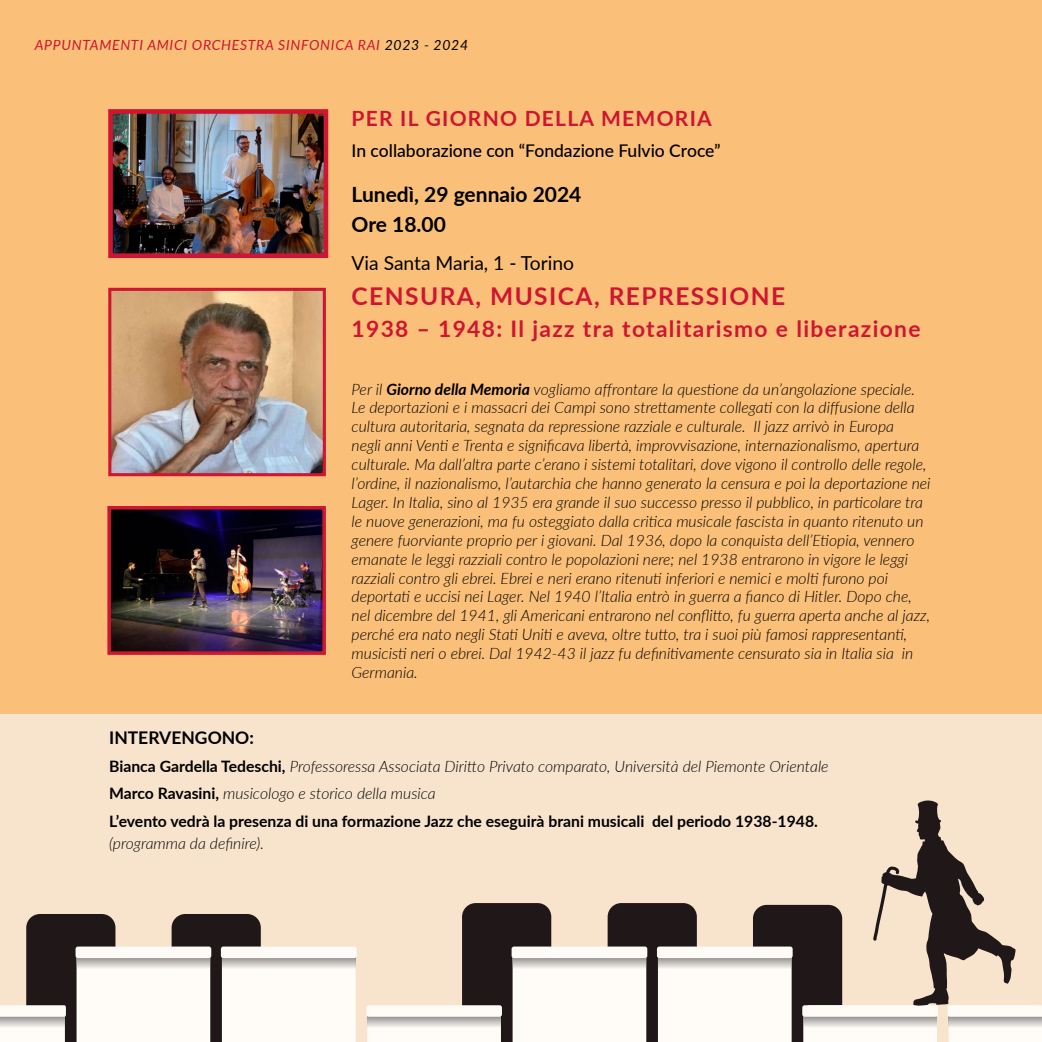
<style>
.page{position:relative;width:1042px;height:1042px;background:#fff}
.page>*{position:absolute;margin:0;border:0;box-sizing:border-box;transform-origin:0 0}
.t1{font:700 24.5px "Lato";letter-spacing:.06em;color:#ce1531}
.t2{font:700 22.75px "Lato";letter-spacing:.06em;color:#ce1531}
.t3{font:700 21px/30.1px "Lato";color:#000}
.t4{font:700 21px "Lato";letter-spacing:.06em;color:#ce1531}
.t5{font:19.25px "Lato";color:#000}
.t6{font:500 17.5px "Lato";color:#000}
.t7{font:700 17.5px "Lato";color:#000}
.t8{font:italic 300 15.75px/18.9px "Lato";color:#000}
.t9{font:700 15.75px/27.5px "Lato";color:#000}
.t10{font:italic 14px "Lato";letter-spacing:.05em;color:#ce1531}
.s1{color:#000}
.s2{font-weight:700}
.s3{font-weight:300;font-style:italic}
</style>
<div class="page">
<div style="left:0;top:0;width:1042px;height:714px;background:#fabf78"></div>
<div style="left:0;top:714px;width:1042px;height:328px;background:#f8e3cd"></div>
<svg style="left:0;top:914px;width:356px;height:128px"></svg>
<svg style="left:222px;top:958px;width:134px;height:10px"></svg>
<div style="left:221px;top:946px;width:136px;height:12px;background:#fffcf7;border-radius:2px"></div>
<img style="left:114px;top:115px;width:208px;height:137px">
<div style="left:108px;top:109px;width:220px;height:149px;border:5px solid #ce1531"></div>
<img style="left:112px;top:292px;width:210px;height:180px">
<div style="left:108px;top:288px;width:218px;height:188px;border:3px solid #ce1531"></div>
<img style="left:112px;top:511px;width:209px;height:139px">
<div style="left:107px;top:506px;width:219px;height:149px;border:4px solid #ce1531"></div>
<svg style="left:367px;top:800px;width:675px;height:242px"></svg>
<p class="t10" style="left:35px;top:35px;width:435px">APPUNTAMENTI AMICI ORCHESTRA SINFONICA RAI <span class="s1">2023 - 2024</span></p>
<h3 class="t4" style="left:351px;top:103px;width:362px">PER IL GIORNO DELLA MEMORIA</h3>
<p class="t6" style="left:351px;top:138px;width:370px">In collaborazione con “Fondazione Fulvio Croce”</p>
<h3 class="t3" style="left:351px;top:178px;width:231px">Lunedì, 29 gennaio 2024<br>Ore 18.00</h3>
<p class="t5" style="left:351px;top:249px;width:224px">Via Santa Maria, 1 - Torino</p>
<h1 class="t1" style="left:351px;top:278px;width:435px">CENSURA, MUSICA, REPRESSIONE</h1>
<h2 class="t2" style="left:351px;top:312px;width:570px">1938 – 1948: Il jazz tra totalitarismo e liberazione</h2>
<p class="t8" style="left:351px;top:379px;width:580px">Per il <span class="s2">Giorno della Memoria</span> vogliamo affrontare la questione da un’angolazione speciale.<br>Le deportazioni e i massacri dei Campi sono strettamente collegati con la diffusione della cultura autoritaria, segnata da repressione razziale e culturale. Il jazz arrivò in Europa<br>negli anni Venti e Trenta e significava libertà, improvvisazione, internazionalismo, apertura culturale. Ma dall’altra parte c’erano i sistemi totalitari, dove vigono il controllo delle regole, l’ordine, il nazionalismo, l’autarchia che hanno generato la censura e poi la deportazione nei Lager. In Italia, sino al 1935 era grande il suo successo presso il pubblico, in particolare tra le nuove generazioni, ma fu osteggiato dalla critica musicale fascista in quanto ritenuto un genere fuorviante proprio per i giovani. Dal 1936, dopo la conquista dell’Etiopia, vennero emanate le leggi razziali contro le popolazioni nere; nel 1938 entrarono in vigore le leggi razziali contro gli ebrei. Ebrei e neri erano ritenuti inferiori e nemici e molti furono poi deportati e uccisi nei Lager. Nel 1940 l’Italia entrò in guerra a fianco di Hitler. Dopo che, nel dicembre del 1941, gli Americani entrarono nel conflitto, fu guerra aperta anche al jazz, perché era nato negli Stati Uniti e aveva, oltre tutto, tra i suoi più famosi rappresentanti, musicisti neri o ebrei. Dal 1942-43 il jazz fu definitivamente censurato sia in Italia sia in Germania.</p>
<p class="t7" style="left:109px;top:725px;width:146px">INTERVENGONO:</p>
<p class="t9" style="left:109px;top:751px;width:721px">Bianca Gardella Tedeschi, <span class="s3">Professoressa Associata Diritto Privato comparato, Università del Piemonte Orientale<br></span>Marco Ravasini, <span class="s3">musicologo e storico della musica<br></span>L’evento vedrà la presenza di una formazione Jazz che eseguirà brani musicali del periodo 1938-1948.</p>
<p class="t8" style="left:109px;top:833px;width:156px">(programma da definire).</p>
</div>
